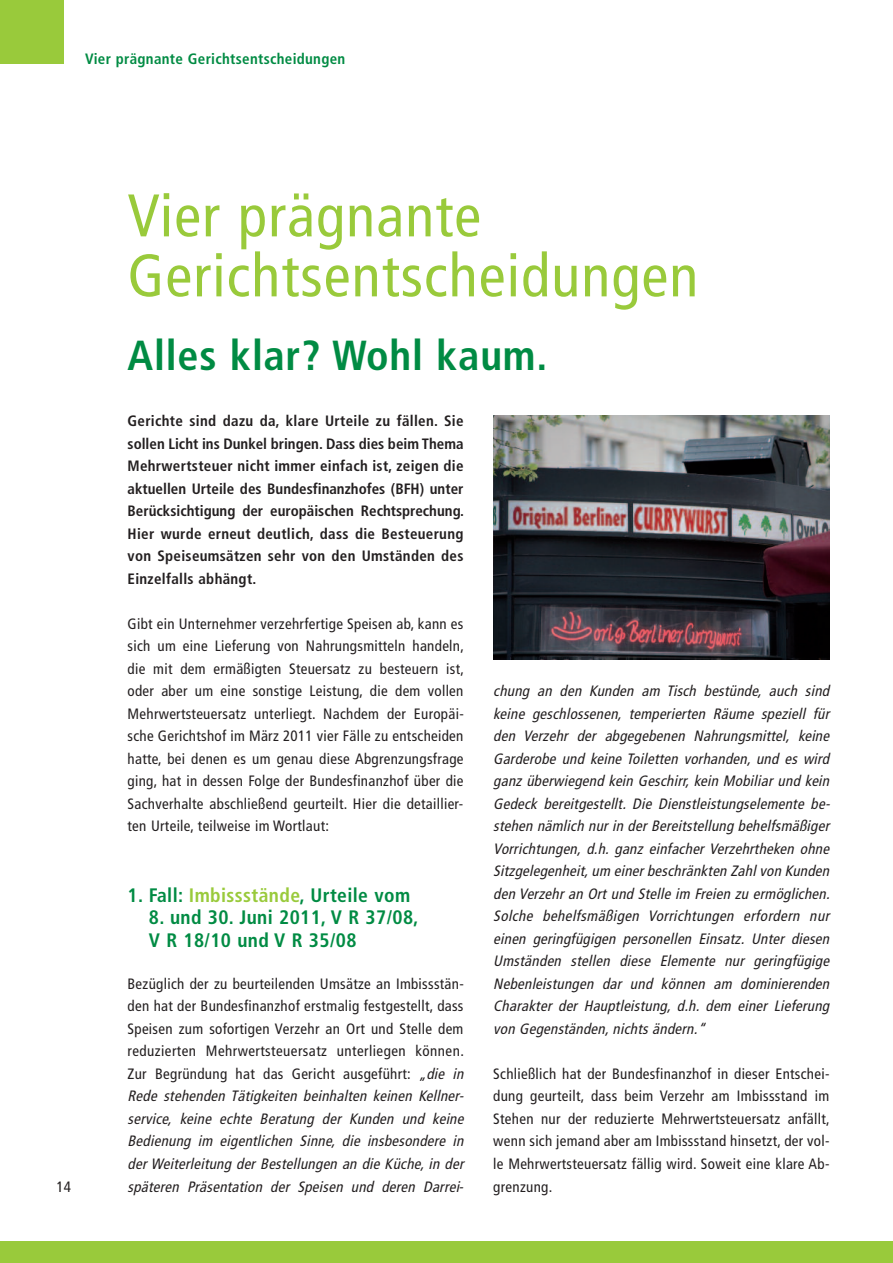
<style>
.page{position:relative;width:893px;height:1263px;background:#fff}
.page>*{position:absolute;margin:0;border:0;box-sizing:border-box;transform-origin:0 0}
.t1{font:condensed 60px/60px "Frutiger";letter-spacing:.02em;color:#99ca3b}
.t2{font:700 condensed 42px "Frutiger";letter-spacing:.02em;color:#008b43}
.t3{font:700 condensed 19.5px/22.5px "Frutiger";letter-spacing:.02em;color:#008b43}
.t4{font:italic condensed 15px/22.5px "Frutiger";color:#231f20}
.t5{font:condensed 15px/22.5px "Frutiger";letter-spacing:.02em;color:#231f20;text-align:justify}
.t6{font:700 condensed 15px/22.5px "Frutiger";letter-spacing:.02em;color:#231f20;text-align:justify}
.t7{font:700 condensed 15px "Frutiger";letter-spacing:.02em;color:#008b43}
.s1{color:#99ca3b}
.s2{font-style:normal}
</style>
<div class="page">
<div style="left:0;top:0;width:64px;height:64px;background:#99ca3b"></div>
<div style="left:0;top:1242px;width:893px;height:21px;background:#99ca3b"></div>
<img style="left:493px;top:416px;width:336px;height:244px">
<p class="t7" style="left:85px;top:50px;width:262px">Vier prägnante gerichtsentscheidungen</p>
<p class="t5" style="left:56px;top:1175px;width:16px">14</p>
<h1 class="t1" style="left:128px;top:186px;width:572px">Vier prägnante<br>Gerichtsentscheidungen</h1>
<h2 class="t2" style="left:128px;top:331px;width:421px">alles klar? Wohl kaum.</h2>
<p class="t6" style="left:128px;top:410px;width:338px">gerichte sind dazu da, klare urteile zu fällen. sie sollen licht ins Dunkel bringen. Dass dies beim thema Mehrwertsteuer nicht immer einfach ist, zeigen die aktuellen urteile des bundesfinanzhofes (bfh) unter berücksichtigung der europäischen rechtsprechung. hier wurde erneut deutlich, dass die besteuerung von speiseumsätzen sehr von den umständen des einzelfalls abhängt.</p>
<p class="t5" style="left:128px;top:612px;width:338px">Gibt ein Unternehmer verzehrfertige Speisen ab, kann es sich um eine Lieferung von Nahrungsmitteln handeln, die mit dem ermäßigten Steuersatz zu besteuern ist, oder aber um eine sonstige Leistung, die dem vollen Mehrwertsteuersatz unterliegt. Nachdem der Europäi&shy;sche Gerichtshof im März 2011 vier Fälle zu entscheiden hatte, bei denen es um genau diese Abgrenzungsfrage ging, hat in dessen Folge der Bundesfinanzhof über die Sachverhalte abschließend geurteilt. Hier die detaillier&shy;ten Urteile, teilweise im Wortlaut:</p>
<h3 class="t3" style="left:128px;top:884px;width:284px">1. fall: <span class="s1">Imbissstände</span>, urteile vom</h3>
<h3 class="t3" style="left:149px;top:906px;width:271px">8. und 30. Juni 2011, V r 37/08,<br>V r 18/10 und V r 35/08</h3>
<p class="t4" style="left:128px;top:972px;width:341px"><span class="s2">Bezüglich der zu beurteilenden Umsätze an Imbissstän&shy;den hat der Bundesfinanzhof erstmalig festgestellt, dass Speisen zum sofortigen Verzehr an Ort und Stelle dem reduzierten Mehrwertsteuersatz unterliegen können.<br>Zur Begründung hat das Gericht ausgeführt:</span> „die in Rede stehenden Tätigkeiten beinhalten keinen Kellner&shy;service, keine echte Beratung der Kunden und keine Bedienung im eigentlichen Sinne, die insbesondere in der Weiterleitung der Bestellungen an die Küche, in der späteren Präsentation der Speisen und deren Darrei-</p>
<p class="t4" style="left:493px;top:680px;width:342px;text-align:justify">chung an den Kunden am Tisch bestünde, auch sind keine geschlossenen, temperierten Räume speziell für den Verzehr der abgegebenen Nahrungsmittel, keine Garderobe und keine Toiletten vorhanden, und es wird ganz überwiegend kein Geschirr, kein Mobiliar und kein Gedeck bereitgestellt. Die Dienstleistungselemente be&shy;stehen nämlich nur in der Bereitstellung behelfsmäßiger Vorrichtungen, d.h. ganz einfacher Verzehrtheken ohne Sitzgelegenheit, um einer beschränkten Zahl von Kunden den Verzehr an Ort und Stelle im Freien zu ermöglichen.<br>Solche behelfsmäßigen Vorrichtungen erfordern nur einen geringfügigen personellen Einsatz. Unter diesen Umständen stellen diese Elemente nur geringfügige Nebenleistungen dar und können am dominierenden Charakter der Hauptleistung, d.h. dem einer Lieferung von Gegenständen, nichts ändern.“</p>
<p class="t5" style="left:493px;top:1062px;width:338px">Schließlich hat der Bundesfinanzhof in dieser Entschei&shy;dung geurteilt, dass beim Verzehr am Imbissstand im Stehen nur der reduzierte Mehrwertsteuersatz anfällt, wenn sich jemand aber am Imbissstand hinsetzt, der vol&shy;le Mehrwertsteuersatz fällig wird. Soweit eine klare Ab&shy;grenzung.</p>
</div>
